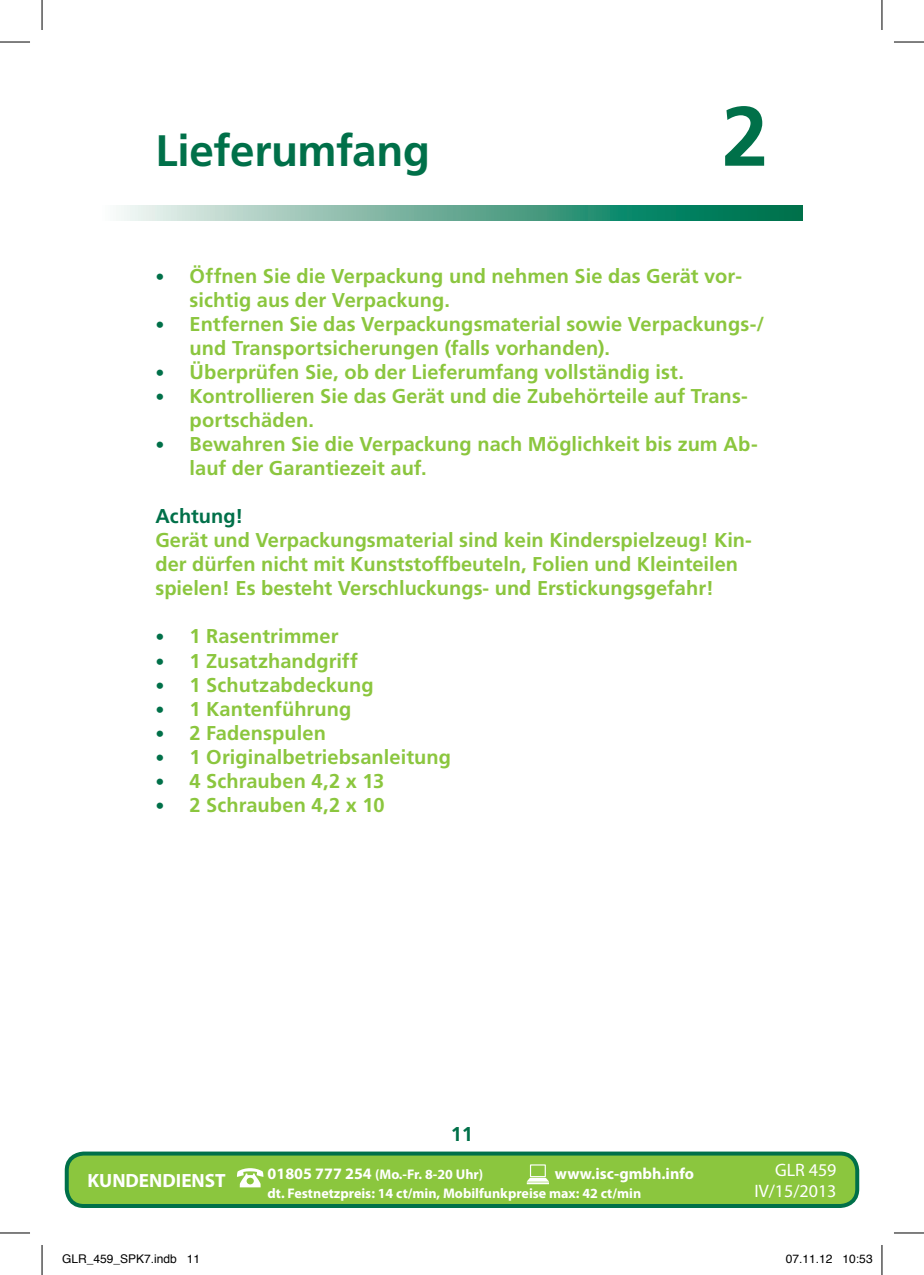
<style>
.page{position:relative;width:924px;height:1275px;background:#fff}
.page>*{position:absolute;margin:0;border:0;box-sizing:border-box;transform-origin:0 0}
.t1{font:700 84px "Frutiger";color:#007049}
.t2{font:700 44px "Frutiger";letter-spacing:-.005em;color:#007049}
.t3{font:700 20px/24px "Frutiger";color:#8bc63e}
.t4{font:700 20px "Frutiger";color:#007049}
.t5{font:700 19.2px "Myriad Pro";color:#fff}
.t6{font:18px/21.6px "Myriad Pro";color:#fff;text-align:right}
.t7{font:700 16px "Myriad Pro";color:#fff}
.t8{font:700 14px/19px "Myriad Pro";color:#fff}
.t9{font:12px "Helvetica";color:#000}
.s1{font-size:18px;color:#007049}
.s2{font-size:16px}
</style>
<div class="page">
<svg style="left:119px;top:205px;width:683px;height:16px;background:#63ab95"></svg>
<div style="left:67px;top:1153px;width:789px;height:53px;background:#8bc63e;border-radius:17px"></div>
<div style="left:65px;top:1151px;width:793px;height:57px;border:4px solid #007049;border-radius:17px"></div>
<svg style="left:526px;top:1164px;width:23px;height:20px"></svg>
<svg style="left:237px;top:1168px;width:26px;height:19px"></svg>
<hr style="left:0;top:42px;width:30px;height:1px;background:#000">
<hr style="left:893px;top:42px;width:30px;height:1px;background:#000">
<hr style="left:0;top:1232px;width:30px;height:1px;background:#000">
<hr style="left:893px;top:1232px;width:30px;height:1px;background:#000">
<hr style="left:42px;top:0;width:1px;height:30px;background:#000">
<hr style="left:42px;top:1245px;width:1px;height:30px;background:#000">
<hr style="left:881px;top:0;width:1px;height:30px;background:#000">
<hr style="left:881px;top:1245px;width:1px;height:30px;background:#000">
<h2 class="t2" style="left:155px;top:125px;width:276px">Lieferumfang</h2>
<h1 class="t1" style="left:721px;top:87px;width:48px">2</h1>
<p class="t3" style="left:189px;top:264px;width:554px;text-indent:-34px"><span class="s1">•</span> Öffnen Sie die Verpackung und nehmen Sie das Gerät vor&shy;sichtig aus der Verpackung.</p>
<p class="t3" style="left:189px;top:312px;width:576px;text-indent:-34px"><span class="s1">•</span> Entfernen Sie das Verpackungsmaterial sowie Verpackungs-/ und Transportsicherungen (falls vorhanden).</p>
<p class="t3" style="left:155px;top:360px;width:530px"><span class="s1">•</span> Überprüfen Sie, ob der Lieferumfang vollständig ist.</p>
<p class="t3" style="left:189px;top:384px;width:559px;text-indent:-34px"><span class="s1">•</span> Kontrollieren Sie das Gerät und die Zubehörteile auf Trans&shy;portschäden.</p>
<p class="t3" style="left:189px;top:432px;width:569px;text-indent:-34px"><span class="s1">•</span> Bewahren Sie die Verpackung nach Möglichkeit bis zum Ab&shy;lauf der Garantiezeit auf.</p>
<p class="t4" style="left:155px;top:505px;width:89px">Achtung!</p>
<p class="t3" style="left:155px;top:528px;width:597px">Gerät und Verpackungsmaterial sind kein Kinderspielzeug! Kin&shy;der dürfen nicht mit Kunststoffbeuteln, Folien und Kleinteilen spielen! Es besteht Verschluckungs- und Erstickungsgefahr!</p>
<p class="t3" style="left:155px;top:624px;width:184px"><span class="s1">•</span> 1 Rasentrimmer</p>
<p class="t3" style="left:155px;top:648px;width:204px"><span class="s1">•</span> 1 Zusatzhandgriff</p>
<p class="t3" style="left:155px;top:672px;width:220px"><span class="s1">•</span> 1 Schutzabdeckung</p>
<p class="t3" style="left:155px;top:696px;width:197px"><span class="s1">•</span> 1 Kantenführung</p>
<p class="t3" style="left:155px;top:720px;width:172px"><span class="s1">•</span> 2 Fadenspulen</p>
<p class="t3" style="left:155px;top:744px;width:297px"><span class="s1">•</span> 1 Originalbetriebsanleitung</p>
<p class="t3" style="left:155px;top:768px;width:230px"><span class="s1">•</span> 4 Schrauben 4,2 x 13</p>
<p class="t3" style="left:155px;top:792px;width:230px"><span class="s1">•</span> 2 Schrauben 4,2 x 10</p>
<p class="t4" style="left:450px;top:1122px;width:24px">11</p>
<p class="t8" style="left:267px;top:1164px;width:375px"><span class="s2">01805 777 254</span> (Mo.-Fr. 8-20 Uhr)<br>dt. Festnetzpreis: 14 ct/min, Mobilfunkpreise max: 42 ct/min</p>
<p class="t5" style="left:87px;top:1169px;width:140px">KUNDENDIENST</p>
<p class="t7" style="left:554px;top:1164px;width:140px">www.isc-gmbh.info</p>
<p class="t6" style="left:754px;top:1159px;width:84px">GLR 459<br>IV/15/2013</p>
<p class="t9" style="left:62px;top:1249px;width:140px">GLR_459_SPK7.indb 11</p>
<p class="t9" style="left:785px;top:1249px;width:88px">07.11.12 10:53</p>
</div>
